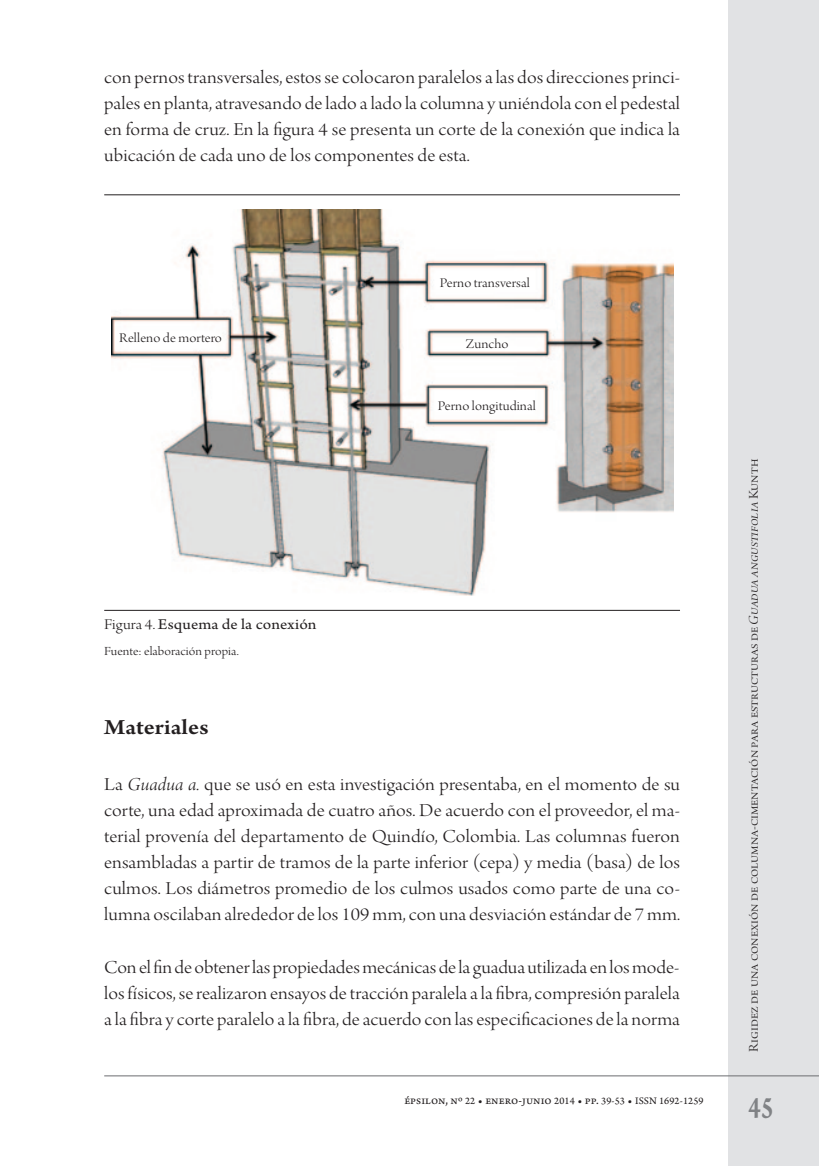
<style>
.page{position:relative;width:819px;height:1166px;background:#fff}
.page>*{position:absolute;margin:0;border:0;box-sizing:border-box;transform-origin:0 0}
.t1{font:31.5px "Arno Pro Smbd Caption";color:#808285;scale:.75 1}
.t2{font:600 22.75px "Arno Pro";color:#231f20;scale:1.1 1}
.t3{font:19.25px/26.1px "Arno Pro Light Display";letter-spacing:.005em;color:#231f20;text-align:justify;scale:1.1 1}
.t4{font:15.75px "Arno Pro";letter-spacing:.005em;color:#231f20;scale:1.1 1}
.t5{font:14px "Arno Pro Light Display";letter-spacing:.005em;color:#231f20;scale:1.1 1}
.t6{font:13.12px "Arno Pro Light Display";letter-spacing:.05em;color:#231f20;scale:1.1 1}
.t7{font:12.25px "Arno Pro Sm Text";letter-spacing:.01em;color:#231f20}
.s1{font-family:"Arno Pro Light Display"}
.s2{font-family:"Arno Pro Light Italic Display"}
.s3{font-size:10.5px}
</style>
<div class="page">
<div style="left:728px;top:0;width:91px;height:1166px;background:#e1e2e4"></div>
<hr style="left:104px;top:1075px;width:715px;height:1px;background:#6c6d70">
<hr style="left:104px;top:194px;width:576px;height:1px;background:#231f20">
<hr style="left:104px;top:610px;width:576px;height:1px;background:#231f20">
<img style="left:111px;top:210px;width:562px;height:385px">
<p class="t3" style="left:104px;top:65px;width:525px">con pernos transversales, estos se colocaron paralelos a las dos direcciones princi&shy;pales en planta, atravesando de lado a lado la columna y uniéndola con el pedestal en forma de cruz. En la figura 4 se presenta un corte de la conexión que indica la ubicación de cada uno de los componentes de esta.</p>
<p class="t5" style="left:119px;top:330px;width:95px">Relleno de mortero</p>
<p class="t4" style="left:104px;top:615px;width:195px"><span class="s1">Figura 4.</span> Esquema de la conexión</p>
<p class="t6" style="left:104px;top:644px;width:124px">Fuente: elaboración propia.</p>
<p class="t2" style="left:104px;top:714px;width:96px">Materiales</p>
<p class="t5" style="left:439px;top:275px;width:83px">Perno transversal</p>
<p class="t5" style="left:466px;top:336px;width:40px">Zuncho</p>
<p class="t5" style="left:438px;top:398px;width:91px">Perno longitudinal</p>
<p class="t3" style="left:104px;top:772px;width:525px">La <span class="s2">Guadua a.</span> que se usó en esta investigación presentaba, en el momento de su corte, una edad aproximada de cuatro años. De acuerdo con el proveedor, el ma&shy;terial provenía del departamento de Quindío, Colombia. Las columnas fueron ensambladas a partir de tramos de la parte inferior (cepa) y media (basa) de los culmos. Los diámetros promedio de los culmos usados como parte de una co&shy;lumna oscilaban alrededor de los 109 mm, con una desviación estándar de 7 mm.</p>
<p class="t3" style="left:104px;top:955px;width:525px">Con el fin de obtener las propiedades mecánicas de la guadua utilizada en los mode&shy;los físicos, se realizaron ensayos de tracción paralela a la fibra, compresión paralela a la fibra y corte paralelo a la fibra, de acuerdo con las especificaciones de la norma</p>
<p class="t7" style="left:404px;top:1093px;width:301px">épsilon, nº <span class="s3">22</span> • enero-junio <span class="s3">2014</span> • pp. <span class="s3">39-53</span> • <span class="s3">ISSN 1692-1259</span></p>
<p class="t5" style="left:746px;top:1052px;width:541px;rotate:-90deg">Rigidez de una conexión de columna-cimentación para estructuras de <span class="s2">Guadua angustifolia</span> Kunth</p>
<h1 class="t1" style="left:748px;top:1088px;width:34px">45</h1>
</div>
